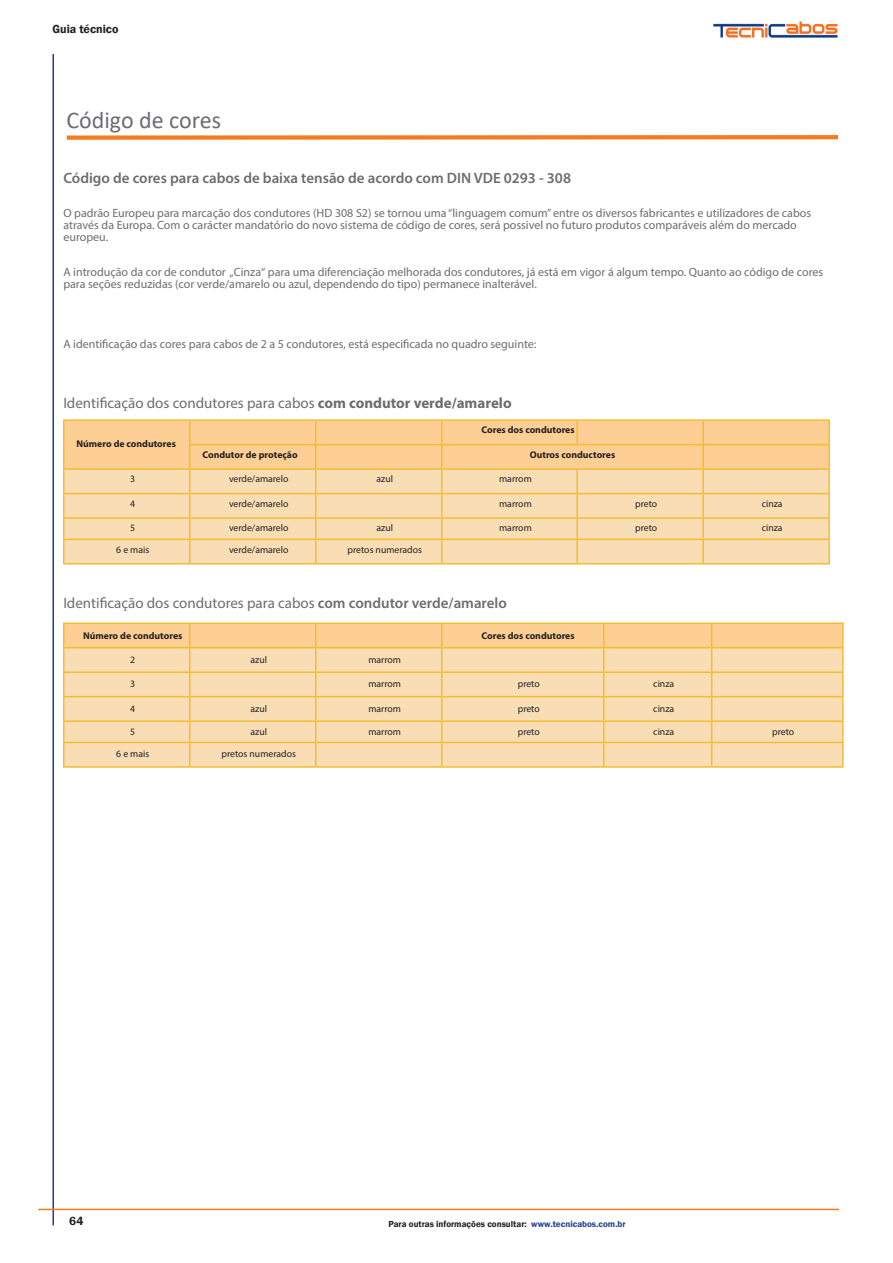
<style>
.page{position:relative;width:893px;height:1263px;background:#fff}
.page>*{position:absolute;margin:0;border:0;box-sizing:border-box;transform-origin:0 0}
.t1{font:24px "Calibri";color:#6c6d70}
.Paragraph_Style1{font:15px "Myriad Pro";color:#6c6d70}
.Paragraph_Style11{font:600 15px "Myriad Pro";color:#6c6d70}
.Paragraph_Style12{font:12px/12px "Myriad Pro";color:#6c6d70}
.Paragraph_Style11-2{font:12px/12px "Myriad Pro";color:#6c6d70}
.t2{font:600 12px "Franklin Gothic";color:#231f20}
.Paragraph_Style8{font:9.75px "Myriad Pro";color:#231f20}
.Paragraph_Style8-2{font:700 9.75px "Myriad Pro";color:#231f20}
.Paragraph_Style14{font:700 9.75px "Myriad Pro";color:#231f20}
.Paragraph_Style13{font:700 9.75px "Myriad Pro";color:#231f20}
.t3{font:600 9px "Franklin Gothic";color:#231f20}
.s1{font-weight:700}
.s2{font-weight:600}
.s3{color:#253f8e}
</style>
<div class="page">
<hr style="left:52px;top:54px;width:2px;height:1171px;background:#253f8e">
<hr style="left:38px;top:1209px;width:801px;height:1px;background:#f47b21">
<hr style="left:63px;top:563px;width:127px;height:1px;background:#f5bc30">
<hr style="left:190px;top:563px;width:126px;height:1px;background:#f5bc30">
<hr style="left:190px;top:419px;width:126px;height:2px;background:#f5bc30">
<hr style="left:63px;top:419px;width:127px;height:2px;background:#f5bc30">
<hr style="left:316px;top:563px;width:126px;height:1px;background:#f5bc30">
<hr style="left:828px;top:519px;width:2px;height:20px;background:#f5bc30">
<hr style="left:828px;top:494px;width:2px;height:23px;background:#f5bc30">
<hr style="left:703px;top:517px;width:127px;height:2px;background:#f5bc30">
<hr style="left:828px;top:470px;width:2px;height:23px;background:#f5bc30">
<hr style="left:703px;top:493px;width:127px;height:1px;background:#f5bc30">
<hr style="left:316px;top:419px;width:126px;height:2px;background:#f5bc30">
<hr style="left:442px;top:419px;width:135px;height:2px;background:#f5bc30">
<hr style="left:577px;top:419px;width:126px;height:2px;background:#f5bc30">
<hr style="left:703px;top:419px;width:127px;height:2px;background:#f5bc30">
<hr style="left:828px;top:421px;width:2px;height:23px;background:#f5bc30">
<hr style="left:703px;top:444px;width:127px;height:1px;background:#f5bc30">
<hr style="left:828px;top:445px;width:2px;height:23px;background:#f5bc30">
<hr style="left:703px;top:468px;width:127px;height:2px;background:#f5bc30">
<svg style="left:63px;top:420px;width:766px;height:143px;background:#f9d6a1"></svg>
<hr style="left:577px;top:539px;width:126px;height:1px;background:#f5bc30">
<hr style="left:442px;top:563px;width:135px;height:1px;background:#f5bc30">
<hr style="left:577px;top:563px;width:126px;height:1px;background:#f5bc30">
<hr style="left:703px;top:539px;width:127px;height:1px;background:#f5bc30">
<hr style="left:702px;top:540px;width:2px;height:23px;background:#f5bc30">
<hr style="left:828px;top:540px;width:2px;height:23px;background:#f5bc30">
<hr style="left:703px;top:563px;width:127px;height:1px;background:#f5bc30">
<hr style="left:63px;top:622px;width:126px;height:2px;background:#f5bc30">
<hr style="left:442px;top:622px;width:162px;height:2px;background:#f5bc30">
<hr style="left:712px;top:671px;width:132px;height:2px;background:#f5bc30">
<hr style="left:712px;top:696px;width:132px;height:1px;background:#f5bc30">
<hr style="left:63px;top:766px;width:127px;height:2px;background:#f5bc30">
<hr style="left:842px;top:722px;width:2px;height:20px;background:#f5bc30">
<hr style="left:842px;top:648px;width:2px;height:23px;background:#f5bc30">
<hr style="left:842px;top:673px;width:2px;height:23px;background:#f5bc30">
<hr style="left:842px;top:697px;width:2px;height:23px;background:#f5bc30">
<hr style="left:712px;top:720px;width:132px;height:2px;background:#f5bc30">
<hr style="left:190px;top:766px;width:126px;height:2px;background:#f5bc30">
<hr style="left:189px;top:622px;width:127px;height:2px;background:#f5bc30">
<hr style="left:316px;top:622px;width:126px;height:2px;background:#f5bc30">
<hr style="left:604px;top:622px;width:108px;height:2px;background:#f5bc30">
<hr style="left:712px;top:622px;width:132px;height:2px;background:#f5bc30">
<hr style="left:842px;top:624px;width:2px;height:23px;background:#f5bc30">
<hr style="left:712px;top:647px;width:132px;height:1px;background:#f5bc30">
<hr style="left:316px;top:766px;width:126px;height:2px;background:#f5bc30">
<hr style="left:442px;top:766px;width:162px;height:2px;background:#f5bc30">
<hr style="left:604px;top:766px;width:108px;height:2px;background:#f5bc30">
<hr style="left:712px;top:742px;width:132px;height:1px;background:#f5bc30">
<svg style="left:63px;top:623px;width:780px;height:143px;background:#f9d8a5"></svg>
<hr style="left:842px;top:743px;width:2px;height:23px;background:#f5bc30">
<hr style="left:712px;top:766px;width:132px;height:2px;background:#f5bc30">
<div style="left:67px;top:135px;width:771px;height:5px;background:#f47b21"></div>
<img style="left:713px;top:21px;width:125px;height:17px">
<p class="t2" style="left:52px;top:22px;width:68px">Guia técnico</p>
<p class="t1" style="left:66px;top:103px;width:156px">Código de cores</p>
<p class="Paragraph_Style11" style="left:63px;top:168px;width:509px">Código de cores para cabos de baixa tensão de acordo com DIN VDE 0293 - 308</p>
<p class="Paragraph_Style11-2" style="left:63px;top:207px;width:749px">O padrão Europeu para marcação dos condutores (HD 308 S2) se tornou uma “linguagem comum” entre os diversos fabricantes e utilizadores de cabos através da Europa. Com o carácter mandatório do novo sistema de código de cores, será possivel no futuro produtos comparáveis além do mercado europeu.</p>
<p class="Paragraph_Style12" style="left:63px;top:266px;width:761px">A introdução da cor de condutor „Cinza“ para uma diferenciação melhorada dos condutores, já está em vigor á algum tempo. Quanto ao código de cores para seções reduzidas (cor verde/amarelo ou azul, dependendo do tipo) permanece inalterável.</p>
<p class="Paragraph_Style12" style="left:63px;top:338px;width:474px">A identificação das cores para cabos de 2 a 5 condutores, está especificada no quadro seguinte:</p>
<p class="Paragraph_Style1" style="left:63px;top:394px;width:450px">Identificação dos condutores para cabos <span class="s1">com condutor verde/amarelo</span></p>
<p class="Paragraph_Style8-2" style="left:76px;top:437px;width:101px">Número de condutores</p>
<p class="Paragraph_Style14" style="left:482px;top:424px;width:95px">Cores dos condutores</p>
<p class="Paragraph_Style8-2" style="left:202px;top:448px;width:97px">Condutor de proteção</p>
<p class="Paragraph_Style13" style="left:530px;top:448px;width:87px">Outros conductores</p>
<p class="Paragraph_Style8" style="left:130px;top:473px;width:7px">3</p>
<p class="Paragraph_Style8" style="left:229px;top:473px;width:61px">verde/amarelo</p>
<p class="Paragraph_Style8" style="left:376px;top:473px;width:18px">azul</p>
<p class="Paragraph_Style8" style="left:499px;top:473px;width:34px">marrom</p>
<p class="Paragraph_Style8" style="left:130px;top:498px;width:7px">4</p>
<p class="Paragraph_Style8" style="left:229px;top:498px;width:61px">verde/amarelo</p>
<p class="Paragraph_Style8" style="left:499px;top:498px;width:34px">marrom</p>
<p class="Paragraph_Style8" style="left:635px;top:498px;width:24px">preto</p>
<p class="Paragraph_Style8" style="left:762px;top:498px;width:22px">cinza</p>
<p class="Paragraph_Style8" style="left:130px;top:522px;width:7px">5</p>
<p class="Paragraph_Style8" style="left:229px;top:522px;width:61px">verde/amarelo</p>
<p class="Paragraph_Style8" style="left:376px;top:522px;width:18px">azul</p>
<p class="Paragraph_Style8" style="left:499px;top:522px;width:34px">marrom</p>
<p class="Paragraph_Style8" style="left:635px;top:522px;width:24px">preto</p>
<p class="Paragraph_Style8" style="left:762px;top:522px;width:22px">cinza</p>
<p class="Paragraph_Style8" style="left:116px;top:543px;width:34px">6 e mais</p>
<p class="Paragraph_Style8" style="left:229px;top:543px;width:61px">verde/amarelo</p>
<p class="Paragraph_Style8" style="left:348px;top:543px;width:76px">pretos numerados</p>
<p class="Paragraph_Style1" style="left:63px;top:594px;width:445px">Identificação dos condutores para cabos <span class="s2">com condutor verde/amarelo</span></p>
<p class="Paragraph_Style8-2" style="left:83px;top:629px;width:101px">Número de condutores</p>
<p class="Paragraph_Style14" style="left:482px;top:629px;width:95px">Cores dos condutores</p>
<p class="Paragraph_Style8" style="left:130px;top:653px;width:7px">2</p>
<p class="Paragraph_Style8" style="left:250px;top:653px;width:18px">azul</p>
<p class="Paragraph_Style8" style="left:368px;top:653px;width:34px">marrom</p>
<p class="Paragraph_Style8" style="left:130px;top:678px;width:7px">3</p>
<p class="Paragraph_Style8" style="left:368px;top:678px;width:34px">marrom</p>
<p class="Paragraph_Style8" style="left:518px;top:678px;width:24px">preto</p>
<p class="Paragraph_Style8" style="left:653px;top:678px;width:22px">cinza</p>
<p class="Paragraph_Style8" style="left:130px;top:702px;width:7px">4</p>
<p class="Paragraph_Style8" style="left:250px;top:702px;width:18px">azul</p>
<p class="Paragraph_Style8" style="left:368px;top:702px;width:34px">marrom</p>
<p class="Paragraph_Style8" style="left:518px;top:702px;width:24px">preto</p>
<p class="Paragraph_Style8" style="left:653px;top:702px;width:22px">cinza</p>
<p class="Paragraph_Style8" style="left:130px;top:725px;width:7px">5</p>
<p class="Paragraph_Style8" style="left:250px;top:725px;width:18px">azul</p>
<p class="Paragraph_Style8" style="left:368px;top:725px;width:34px">marrom</p>
<p class="Paragraph_Style8" style="left:518px;top:725px;width:24px">preto</p>
<p class="Paragraph_Style8" style="left:653px;top:725px;width:22px">cinza</p>
<p class="Paragraph_Style8" style="left:772px;top:725px;width:24px">preto</p>
<p class="Paragraph_Style8" style="left:116px;top:748px;width:34px">6 e mais</p>
<p class="Paragraph_Style8" style="left:222px;top:748px;width:76px">pretos numerados</p>
<p class="t2" style="left:69px;top:1214px;width:16px">64</p>
<p class="t3" style="left:388px;top:1218px;width:239px">Para outras informações consultar: <span class="s3">www.tecnicabos.com.br</span></p>
</div>
